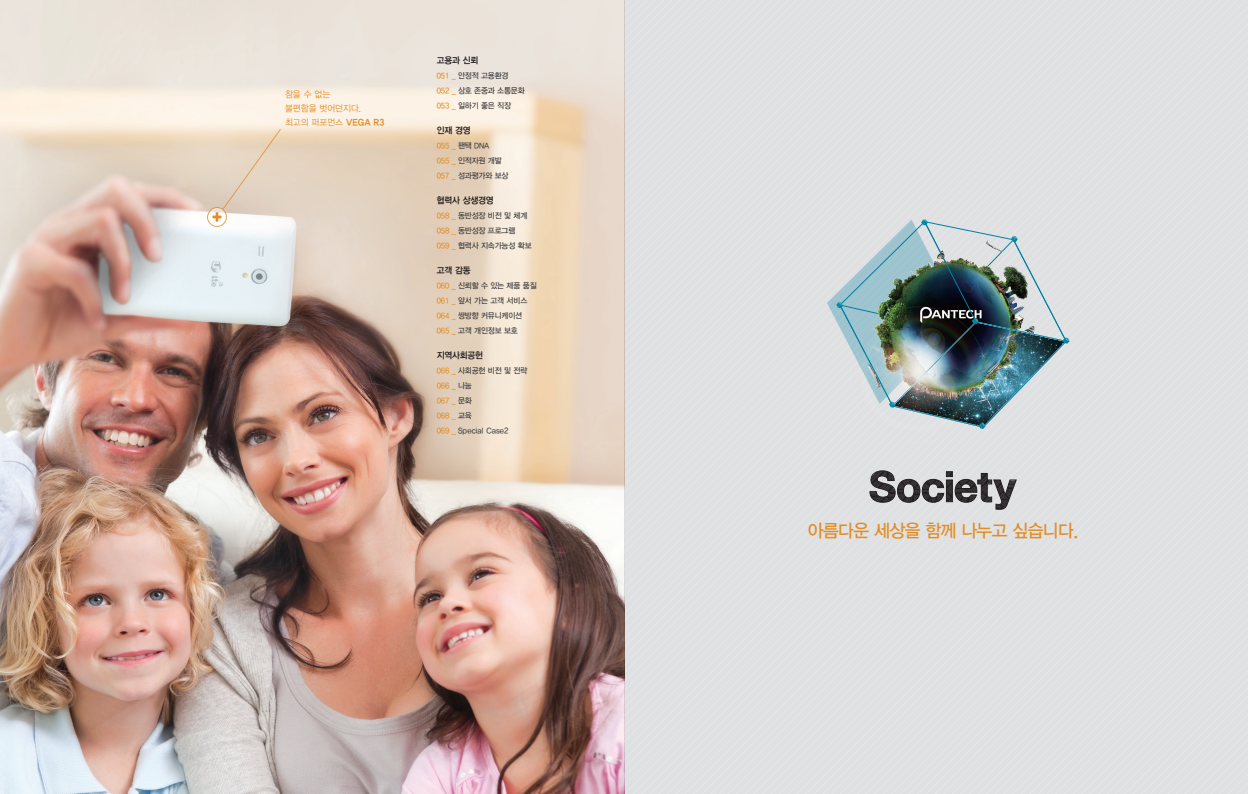
<style>
.page{position:relative;width:1248px;height:794px;background:#fff}
.page>*{position:absolute;margin:0;border:0;box-sizing:border-box;transform-origin:0 0}
.t1{font:18px "YDIYGO330";letter-spacing:-.03em;color:#e28e25;scale:.95 1}
.t2{font:9px/14px "YDIYGO320";color:#e28e25;scale:.95 1}
.t3{font:9px "YDIYGO340";letter-spacing:-.02em;color:#231f20;scale:.95 1}
.t4{font:8px/15px "YDIYGO330";letter-spacing:-.02em;color:#3e3e3f;scale:.95 1}
.s1{font-family:"YDIYGO350"}
.s2{color:#e28e25}
</style>
<div class="page">
<img style="left:0;top:0;width:624px;height:794px">
<div style="left:624px;top:0;width:623px;height:794px;background:#dfe0e2"></div>
<div style="left:875px;top:414px;width:372px;height:380px;background:#dfe0e2"></div>
<div style="left:822px;top:213px;width:270px;height:224px;background:#dfe0e2"></div>
<svg style="left:827px;top:219px;width:242px;height:210px;background:#d2d9dd"></svg>
<svg style="left:207px;top:207px;width:19px;height:19px"></svg>
<div style="left:207px;top:207px;width:20px;height:20px;border:1px solid #e28e25;border-radius:50%"></div>
<svg style="left:212px;top:128px;width:69px;height:94px;background:#e7d6c3"></svg>
<img style="left:783px;top:243px;width:267px;height:263px">
<svg style="left:869px;top:470px;width:147px;height:39px;background:#959495"></svg>
<p class="t2" style="left:285px;top:87px;width:106px">참을 수 없는<br>불편함을 벗어던지다. 최고의 퍼포먼스 <span class="s1">VEGA R3</span></p>
<p class="t3" style="left:437px;top:55px;width:45px">고용과 신뢰</p>
<p class="t4" style="left:437px;top:68px;width:94px"><span class="s2">051 _</span> 안정적 고용환경<br><span class="s2">052 _</span> 상호 존중과 소통문화<br><span class="s2">053 _</span> 일하기 좋은 직장</p>
<p class="t3" style="left:437px;top:125px;width:37px">인재 경영</p>
<p class="t4" style="left:437px;top:138px;width:77px"><span class="s2">055 _</span> 팬택 DNA<br><span class="s2">055 _</span> 인적자원 개발<br><span class="s2">057 _</span> 성과평가와 보상</p>
<p class="t3" style="left:437px;top:195px;width:61px">협력사 상생경영</p>
<p class="t4" style="left:437px;top:208px;width:101px"><span class="s2">058 _</span> 동반성장 비전 및 체계<br><span class="s2">058 _</span> 동반성장 프로그램<br><span class="s2">059 _</span> 협력사 지속가능성 확보</p>
<p class="t3" style="left:437px;top:265px;width:37px">고객 감동</p>
<p class="t4" style="left:437px;top:278px;width:107px"><span class="s2">060 _</span> 신뢰할 수 있는 제품 품질<br><span class="s2">061 _</span> 앞서 가는 고객 서비스<br><span class="s2">064 _</span> 쌍방향 커뮤니케이션<br><span class="s2">065 _</span> 고객 개인정보 보호</p>
<p class="t3" style="left:437px;top:350px;width:50px">지역사회공헌</p>
<p class="t4" style="left:437px;top:363px;width:97px"><span class="s2">066 _</span> 사회공헌 비전 및 전략<br><span class="s2">066 _</span> 나눔<br><span class="s2">067 _</span> 문화<br><span class="s2">068 _</span> 교육<br><span class="s2">069 _</span> Special Case2</p>
<p class="t1" style="left:807px;top:521px;width:286px">아름다운 세상을 함께 나누고 싶습니다.</p>
</div>
